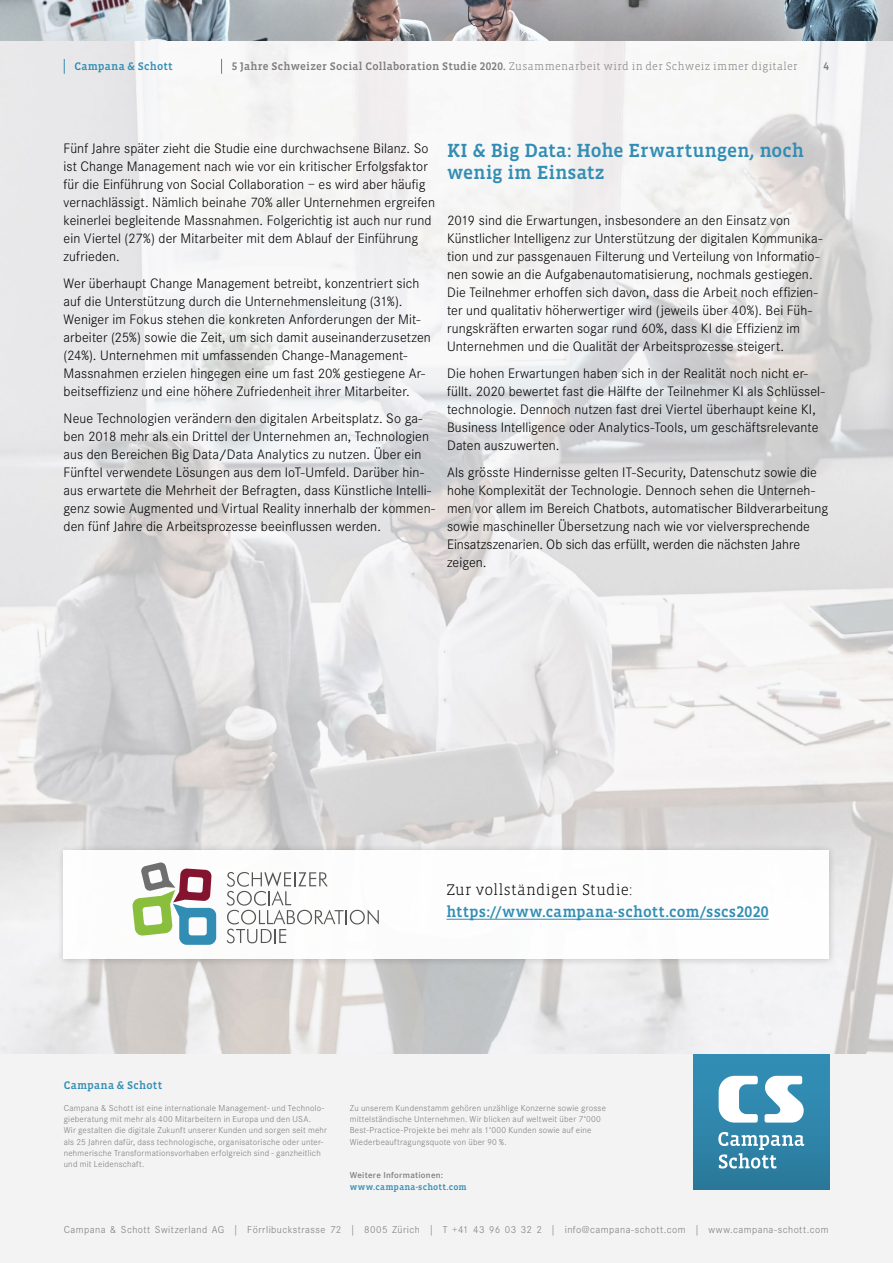
<style>
.page{position:relative;width:893px;height:1263px;background:#fff}
.page>*{position:absolute;margin:0;border:0;box-sizing:border-box;transform-origin:0 0}
.t1{font:500 19.5px/22.5px "Vista Slab OT";color:#318db4}
.t2{font:500 15.75px "Vista Slab OT";letter-spacing:.015em;color:#318db4}
.t3{font:300 15.75px "Vista Slab OT";letter-spacing:.02em;color:#000}
.t4{font:300 14.25px/18px "Corporate S";letter-spacing:.005em;color:#000}
.t5{font:500 11.25px "Vista Slab OT";letter-spacing:.02em;color:#7c7c7c}
.t6{font:500 11.25px "Vista Slab OT";letter-spacing:.025em;color:#318db4}
.t7{font:300 10.5px "Corporate S";letter-spacing:.045em;color:#7c7c7c}
.t8{font:300 9px/11.2px "Corporate S";letter-spacing:.02em;color:#7c7c7c}
.t9{font:500 9px "Vista Slab OT";letter-spacing:.03em;color:#318db4}
.t10{font:600 9px "Corporate S";letter-spacing:.03em;color:#7c7c7c}
.s1{font-weight:300}
</style>
<div class="page">
<img style="left:0;top:40px;width:893px;height:1014px">
<svg style="left:221px;top:59px;width:1px;height:15px"></svg>
<svg style="left:64px;top:59px;width:1px;height:15px"></svg>
<img style="left:0;top:0;width:893px;height:40px">
<div style="left:56px;top:843px;width:781px;height:124px;background:#000;opacity:.2"></div>
<div style="left:64px;top:850px;width:765px;height:109px;background:#fff"></div>
<svg style="left:132px;top:862px;width:84px;height:83px"></svg>
<svg style="left:227px;top:872px;width:152px;height:71px"></svg>
<div style="left:0;top:1054px;width:893px;height:209px;background:#f3f3f3"></div>
<img style="left:693px;top:1054px;width:136px;height:135px">
<svg style="left:718px;top:1076px;width:86px;height:92px"></svg>
<hr style="left:446px;top:919px;width:323px;height:1px;background:#318db4">
<p class="t6" style="left:74px;top:61px;width:100px">Campana &amp; Schott</p>
<p class="t5" style="left:232px;top:61px;width:567px">5 Jahre Schweizer Social Collaboration Studie 2020. <span class="s1">Zusammenarbeit wird in der Schweiz immer digitaler</span></p>
<p class="t5" style="left:824px;top:61px;width:7px">4</p>
<p class="t4" style="left:64px;top:140px;width:373px">Fünf Jahre später zieht die Studie eine durchwachsene Bilanz. So ist Change Management nach wie vor ein kritischer Erfolgsfaktor für die Einführung von Social Collaboration – es wird aber häufig vernachlässigt. Nämlich beinahe 70% aller Unternehmen ergreifen keinerlei begleitende Massnahmen. Folgerichtig ist auch nur rund ein Viertel (27%) der Mitarbeiter mit dem Ablauf der Einführung zufrieden.</p>
<p class="t4" style="left:64px;top:275px;width:369px">Wer überhaupt Change Management betreibt, konzentriert sich auf die Unterstützung durch die Unternehmensleitung (31%).<br>Weniger im Fokus stehen die konkreten Anforderungen der Mit&shy;arbeiter (25%) sowie die Zeit, um sich damit auseinanderzusetzen (24%). Unternehmen mit umfassenden Change-Management-Massnahmen erzielen hingegen eine um fast 20% gestiegene Ar&shy;beitseffizienz und eine höhere Zufriedenheit ihrer Mitarbeiter.</p>
<p class="t4" style="left:64px;top:410px;width:373px">Neue Technologien verändern den digitalen Arbeitsplatz. So ga&shy;ben 2018 mehr als ein Drittel der Unternehmen an, Technologien aus den Bereichen Big Data/Data Analytics zu nutzen. Über ein Fünftel verwendete Lösungen aus dem IoT-Umfeld. Darüber hin&shy;aus erwartete die Mehrheit der Befragten, dass Künstliche Intelli&shy;genz sowie Augmented und Virtual Reality innerhalb der kommen&shy;den fünf Jahre die Arbeitsprozesse beeinflussen werden.</p>
<h1 class="t1" style="left:447px;top:139px;width:359px">KI &amp; Big Data: Hohe Erwartungen, noch wenig im Einsatz</h1>
<p class="t4" style="left:447px;top:212px;width:377px">2019 sind die Erwartungen, insbesondere an den Einsatz von Künstlicher Intelligenz zur Unterstützung der digitalen Kommunika&shy;tion und zur passgenauen Filterung und Verteilung von Informatio&shy;nen sowie an die Aufgabenautomatisierung, nochmals gestiegen.<br>Die Teilnehmer erhoffen sich davon, dass die Arbeit noch effizien&shy;ter und qualitativ höherwertiger wird (jeweils über 40%). Bei Füh&shy;rungskräften erwarten sogar rund 60%, dass KI die Effizienz im Unternehmen und die Qualität der Arbeitsprozesse steigert.</p>
<p class="t4" style="left:447px;top:365px;width:379px">Die hohen Erwartungen haben sich in der Realität noch nicht er&shy;füllt. 2020 bewertet fast die Hälfte der Teilnehmer KI als Schlüssel&shy;technologie. Dennoch nutzen fast drei Viertel überhaupt keine KI, Business Intelligence oder Analytics-Tools, um geschäftsrelevante Daten auszuwerten.</p>
<p class="t4" style="left:447px;top:464px;width:383px">Als grösste Hindernisse gelten IT-Security, Datenschutz sowie die hohe Komplexität der Technologie. Dennoch sehen die Unterneh&shy;men vor allem im Bereich Chatbots, automatischer Bildverarbeitung sowie maschineller Übersetzung nach wie vor vielversprechende Einsatzszenarien. Ob sich das erfüllt, werden die nächsten Jahre zeigen.</p>
<p class="t3" style="left:446px;top:881px;width:187px">Zur vollständigen Studie:</p>
<p class="t2" style="left:446px;top:904px;width:324px">https://www.campana-schott.com/sscs2020</p>
<p class="t6" style="left:64px;top:1079px;width:100px">Campana &amp; Schott</p>
<p class="t8" style="left:64px;top:1102px;width:265px">Campana &amp; Schott ist eine internationale Management- und Technolo&shy;gieberatung mit mehr als 400 Mitarbeitern in Europa und den USA.<br>Wir gestalten die digitale Zukunft unserer Kunden und sorgen seit mehr als 25 Jahren dafür, dass technologische, organisatorische oder unter&shy;nehmerische Transformationsvorhaben erfolgreich sind - ganzheitlich und mit Leidenschaft.</p>
<p class="t8" style="left:350px;top:1102px;width:258px">Zu unserem Kundenstamm gehören unzählige Konzerne sowie grosse mittelständische Unternehmen. Wir blicken auf weltweit über 7‘000<br>Best-Practice-Projekte bei mehr als 1‘000 Kunden sowie auf eine Wiederbeauftragungsquote von über 90 %.</p>
<p class="t10" style="left:350px;top:1170px;width:95px">Weitere Informationen:</p>
<p class="t9" style="left:350px;top:1182px;width:119px">www.campana-schott.com</p>
<p class="t7" style="left:64px;top:1223px;width:766px">Campana &amp; Schott Switzerland AG | Förrlibuckstrasse 72 | 8005 Zürich | T +41 43 96 03 32 2 | info@campana-schott.com | www.campana-schott.com</p>
</div>
